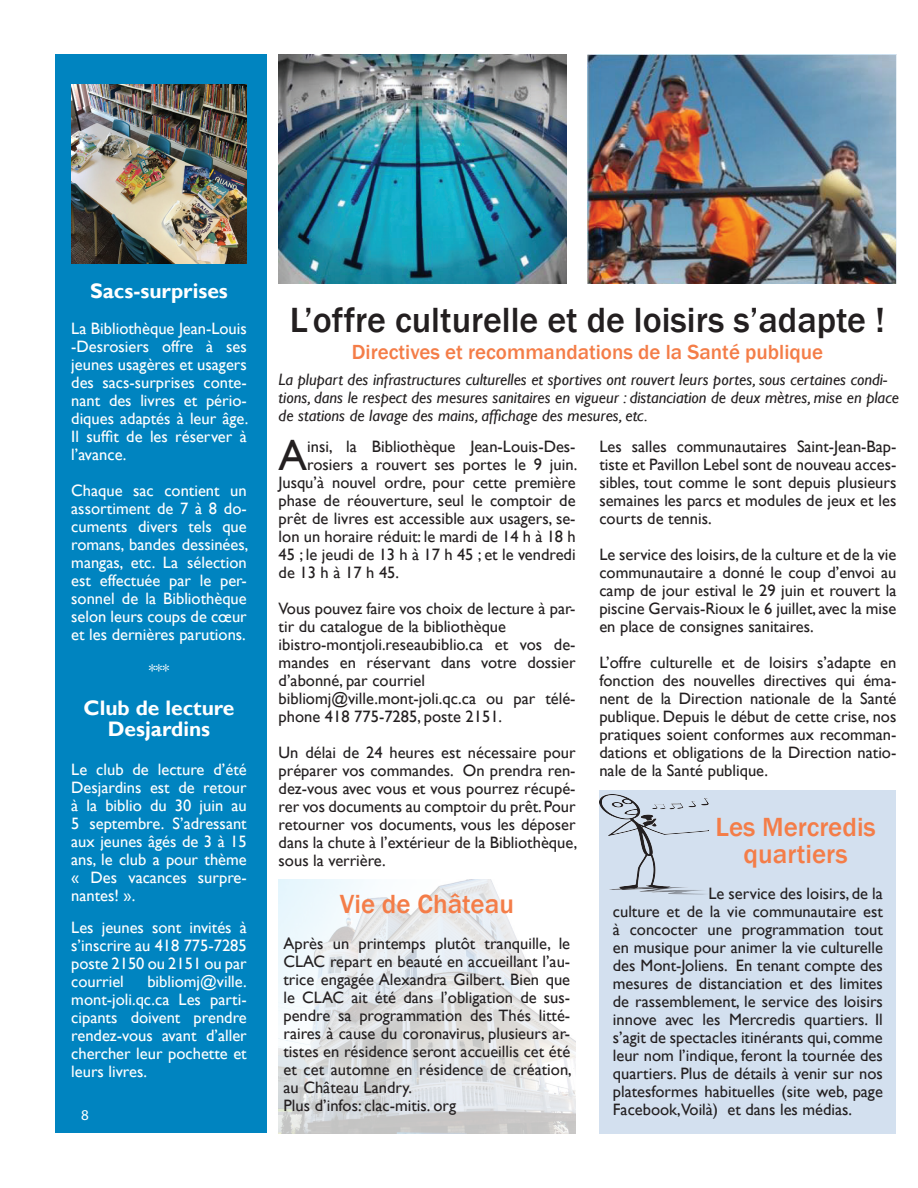
<style>
.page{position:relative;width:918px;height:1188px;background:#fff}
.page>*{position:absolute;margin:0;border:0;box-sizing:border-box;transform-origin:0 0}
.t1{font:42.9px "Gill Sans";color:#231f20}
.t2{font:500 36px "Franklin Gothic";color:#231f20}
.t3{font:500 27px/27px "Franklin Gothic";color:#f47d48;text-align:center}
.t4{font:500 21px "Franklin Gothic";color:#f47d48}
.t5{font:700 21px/21px "Gill Sans";color:#fff;text-align:center}
.t6{font:16.5px/18px "Gill Sans";color:#231f20;text-align:justify}
.t7{font:16.5px/18px "Gill Sans";color:#fff;text-align:justify}
.t8{font:italic 16.5px/18px "Gill Sans";color:#231f20}
.t9{font:15px "Myriad Pro";color:#fff}
</style>
<div class="page">
<div style="left:55px;top:55px;width:211px;height:1078px;background:#0084c0"></div>
<img style="left:71px;top:84px;width:176px;height:180px">
<div style="left:599px;top:790px;width:297px;height:343px;background:#d3e0ef"></div>
<img style="left:279px;top:55px;width:288px;height:229px">
<img style="left:588px;top:55px;width:308px;height:228px">
<img style="left:279px;top:879px;width:297px;height:254px">
<img style="left:599px;top:795px;width:109px;height:99px">
<p class="t5" style="left:90px;top:281px;width:139px">Sacs-surprises</p>
<p class="t7" style="left:71px;top:320px;width:179px">La Bibliothèque Jean-Louis -Desrosiers offre à ses jeunes usagères et usagers des sacs-surprises conte&shy;nant des livres et pério&shy;diques adaptés à leur âge.<br>Il suffit de les réserver à l’avance.</p>
<p class="t7" style="left:71px;top:482px;width:179px">Chaque sac contient un assortiment de 7 à 8 do&shy;cuments divers tels que romans, bandes dessinées, mangas, etc. La sélection est effectuée par le per&shy;sonnel de la Bibliothèque selon leurs coups de cœur et les dernières parutions.</p>
<p class="t7" style="left:149px;top:662px;width:22px">***</p>
<p class="t5" style="left:84px;top:698px;width:152px">Club de lecture<br>Desjardins</p>
<p class="t7" style="left:71px;top:761px;width:177px">Le club de lecture d’été Desjardins est de retour à la biblio du 30 juin au 5 septembre. S’adressant aux jeunes âgés de 3 à 15 ans, le club a pour thème « Des vacances surpre&shy;nantes! ».</p>
<p class="t7" style="left:71px;top:918px;width:177px">Les jeunes sont invités à s’inscrire au 418 775-7285 poste 2150 ou 2151 ou par courriel</p>
<p class="t7" style="left:71px;top:972px;width:177px;text-indent:76px">bibliomj@ville. mont-joli.qc.ca Les parti&shy;cipants doivent prendre rendez-vous avant d’aller chercher leur pochette et leurs livres.</p>
<p class="t9" style="left:81px;top:1106px;width:9px">8</p>
<h2 class="t2" style="left:290px;top:298px;width:597px">L’offre culturelle et de loisirs s’adapte !</h2>
<p class="t4" style="left:352px;top:339px;width:473px">Directives et recommandations de la Santé publique</p>
<p class="t8" style="left:279px;top:371px;width:622px">La plupart des infrastructures culturelles et sportives ont rouvert leurs portes, sous certaines condi&shy;tions, dans le respect des mesures sanitaires en vigueur : distanciation de deux mètres, mise en place de stations de lavage des mains, affichage des mesures, etc.</p>
<h1 class="t1" style="left:279px;top:431px;width:30px">A</h1>
<p class="t6" style="left:307px;top:438px;width:270px">insi, la Bibliothèque Jean-Louis-Des-</p>
<p class="t6" style="left:307px;top:456px;width:272px">rosiers a rouvert ses portes le 9 juin.</p>
<p class="t6" style="left:279px;top:474px;width:299px">Jusqu’à nouvel ordre, pour cette première</p>
<p class="t6" style="left:279px;top:492px;width:299px">phase de réouverture, seul le comptoir de</p>
<p class="t6" style="left:279px;top:510px;width:299px">prêt de livres est accessible aux usagers, se-</p>
<p class="t6" style="left:279px;top:528px;width:299px">lon un horaire réduit: le mardi de 14 h à 18 h</p>
<p class="t6" style="left:279px;top:546px;width:298px">45 ; le jeudi de 13 h à 17 h 45 ; et le vendredi</p>
<p class="t6" style="left:279px;top:564px;width:122px">de 13 h à 17 h 45.</p>
<p class="t6" style="left:279px;top:600px;width:299px;text-align:left">Vous pouvez faire vos choix de lecture à par&shy;tir du catalogue de la bibliothèque ibistro-montjoli.reseaubiblio.ca et vos de&shy;mandes en réservant dans votre dossier d’abonné, par courriel bibliomj@ville.mont-joli.qc.ca ou par télé&shy;phone 418 775-7285, poste 2151.</p>
<p class="t6" style="left:279px;top:744px;width:300px">Un délai de 24 heures est nécessaire pour préparer vos commandes. On prendra ren&shy;dez-vous avec vous et vous pourrez récupé&shy;rer vos documents au comptoir du prêt. Pour retourner vos documents, vous les déposer dans la chute à l’extérieur de la Bibliothèque, sous la verrière.</p>
<h3 class="t3" style="left:340px;top:891px;width:176px">Vie de Château</h3>
<p class="t6" style="left:284px;top:935px;width:290px;text-align:left">Après un printemps plutôt tranquille, le CLAC repart en beauté en accueillant l’au&shy;trice engagée Alexandra Gilbert. Bien que le CLAC ait été dans l’obligation de sus&shy;pendre sa programmation des Thés litté&shy;raires à cause du coronavirus, plusieurs ar&shy;tistes en résidence seront accueillis cet été et cet automne en résidence de création, au Château Landry.<br>Plus d’infos: clac-mitis. org</p>
<p class="t6" style="left:599px;top:438px;width:299px">Les salles communautaires Saint-Jean-Bap&shy;tiste et Pavillon Lebel sont de nouveau acces&shy;sibles, tout comme le sont depuis plusieurs semaines les parcs et modules de jeux et les courts de tennis.</p>
<p class="t6" style="left:599px;top:546px;width:299px">Le service des loisirs, de la culture et de la vie communautaire a donné le coup d’envoi au camp de jour estival le 29 juin et rouvert la piscine Gervais-Rioux le 6 juillet, avec la mise en place de consignes sanitaires.</p>
<p class="t6" style="left:599px;top:654px;width:299px">L’offre culturelle et de loisirs s’adapte en fonction des nouvelles directives qui éma&shy;nent de la Direction nationale de la Santé publique. Depuis le début de cette crise, nos pratiques soient conformes aux recomman&shy;dations et obligations de la Direction natio&shy;nale de la Santé publique.</p>
<h3 class="t3" style="left:716px;top:814px;width:162px">Les Mercredis quartiers</h3>
<p class="t6" style="left:613px;top:884px;width:272px;text-indent:96px">Le service des loisirs, de la culture et de la vie communautaire est à concocter une programmation tout en musique pour animer la vie culturelle des Mont-Joliens. En tenant compte des mesures de distanciation et des limites de rassemblement, le service des loisirs innove avec les Mercredis quartiers. Il s’agit de spectacles itinérants qui, comme leur nom l’indique, feront la tournée des quartiers. Plus de détails à venir sur nos platesformes habituelles (site web, page Facebook,Voilà) et dans les médias.</p>
</div>
